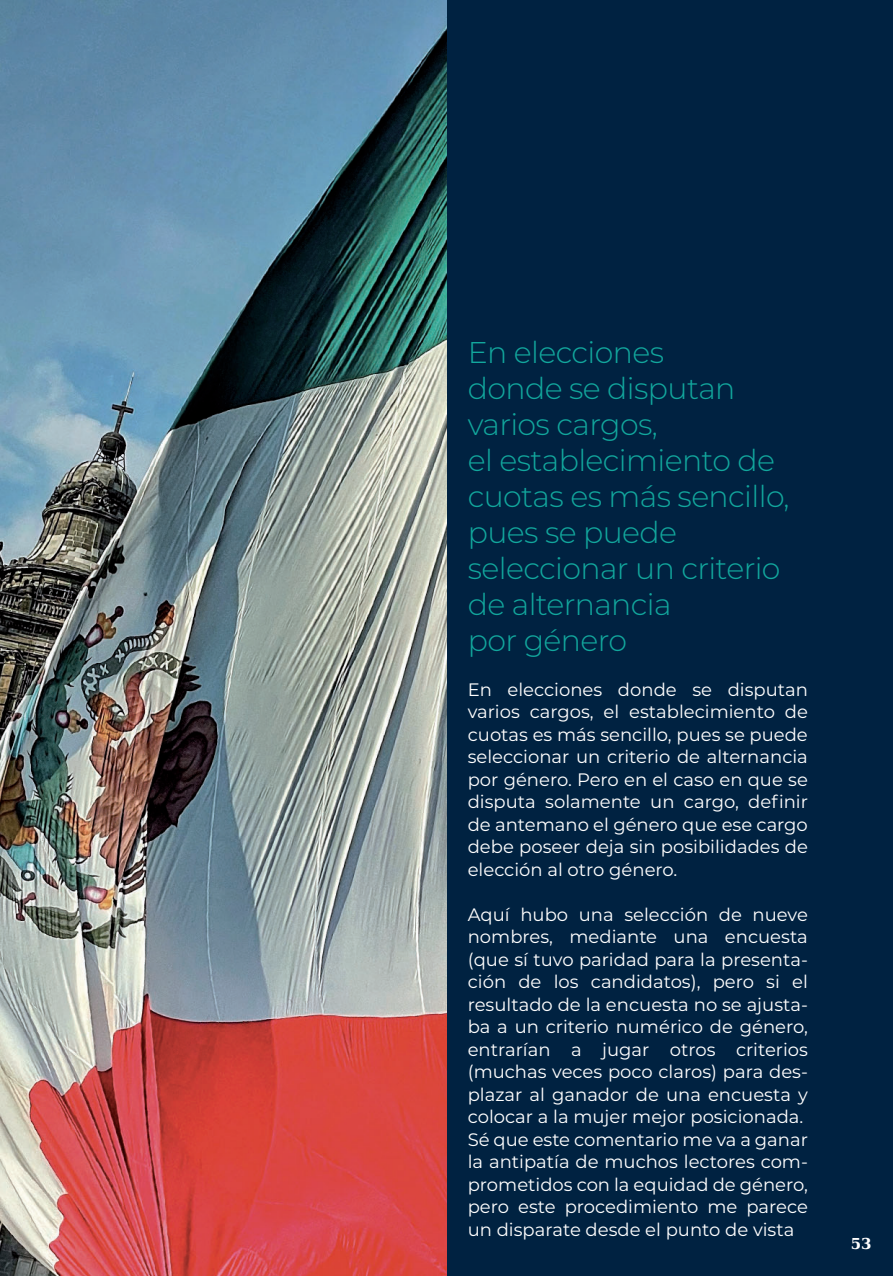
<style>
.page{position:relative;width:893px;height:1276px;background:#fff}
.page>*{position:absolute;margin:0;border:0;box-sizing:border-box;transform-origin:0 0}
.t1{font:300 30px/36px "Montserrat";letter-spacing:-.02em;color:#12a79d}
.t2{font:18px/22.5px "Montserrat";color:#fff;text-align:justify}
.t3{font:700 15px "DejaVu Serif";color:#fff}
</style>
<div class="page">
<div style="left:446px;top:0;width:447px;height:1276px;background:#002241"></div>
<img style="left:0;top:0;width:446px;height:1276px">
<h1 class="t1" style="left:468px;top:333px;width:323px">En elecciones<br>donde se disputan varios cargos,<br>el establecimiento de cuotas es más sencillo, pues se puede seleccionar un criterio de alternancia<br>por género</h1>
<p class="t2" style="left:468px;top:677px;width:342px">En elecciones donde se disputan varios cargos, el establecimiento de cuotas es más sencillo, pues se puede seleccionar un criterio de alternancia por género. Pero en el caso en que se disputa solamente un cargo, definir de antemano el género que ese cargo debe poseer deja sin posibilidades de elección al otro género.</p>
<p class="t2" style="left:468px;top:902px;width:342px;text-align:left">Aquí hubo una selección de nueve nombres, mediante una encuesta (que sí tuvo paridad para la presenta&shy;ción de los candidatos), pero si el resultado de la encuesta no se ajusta&shy;ba a un criterio numérico de género, entrarían a jugar otros criterios (muchas veces poco claros) para des&shy;plazar al ganador de una encuesta y colocar a la mujer mejor posicionada.<br>Sé que este comentario me va a ganar la antipatía de muchos lectores com&shy;prometidos con la equidad de género, pero este procedimiento me parece un disparate desde el punto de vista</p>
<p class="t3" style="left:851px;top:1231px;width:22px">53</p>
</div>
